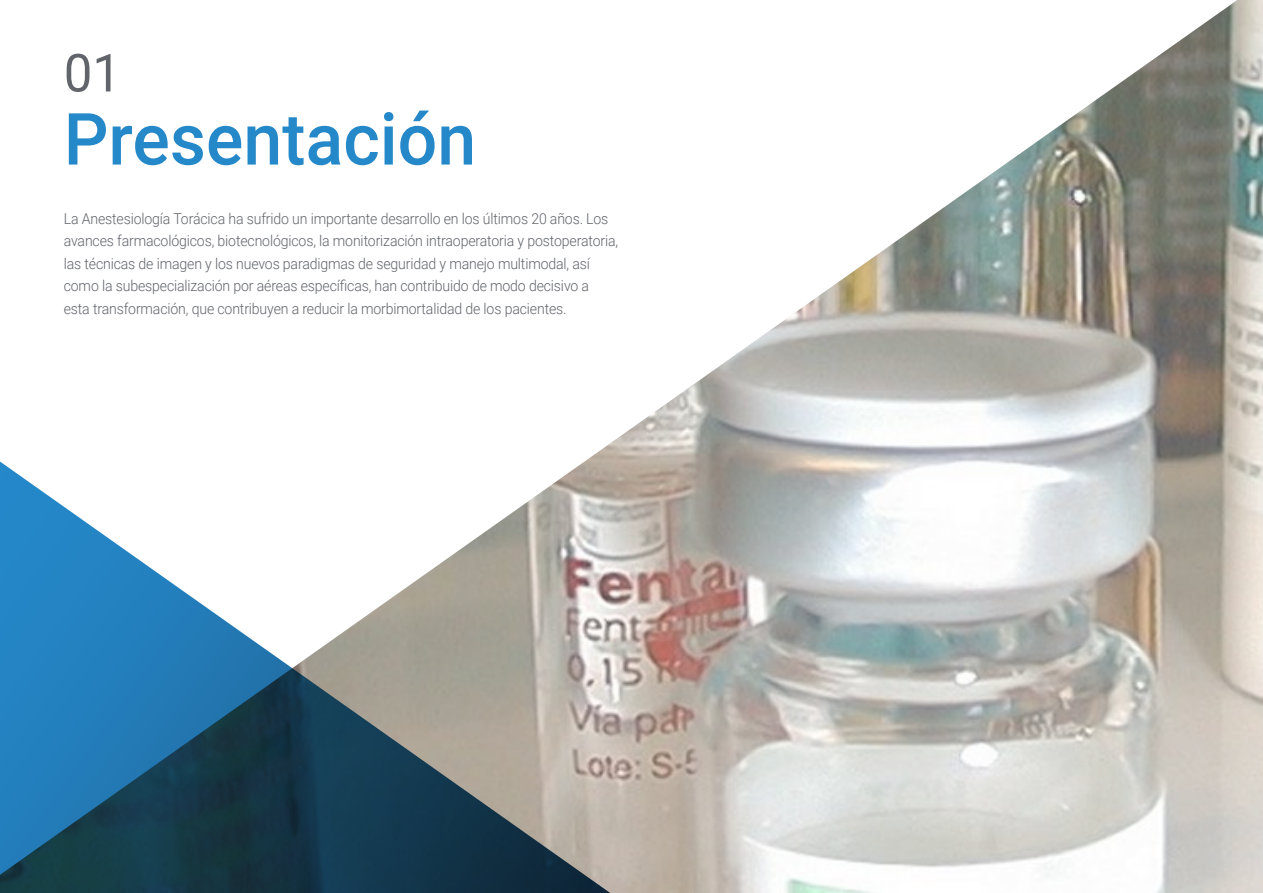
<style>
.page{position:relative;width:1263px;height:893px;background:#fff}
.page>*{position:absolute;margin:0;border:0;box-sizing:border-box;transform-origin:0 0}
.t1{font:500 72px "Roboto";color:#2488c9}
.t2{font:52.5px "Roboto";color:#61646a}
.t3{font:300 15px/22.5px "Roboto";letter-spacing:-.01em;color:#61646a;scale:.94 1}
</style>
<div class="page">
<img style="left:607px;top:0;width:656px;height:893px">
<svg style="left:0;top:446px;width:640px;height:447px"></svg>
<h2 class="t2" style="left:64px;top:36px;width:59px">01</h2>
<h1 class="t1" style="left:64px;top:89px;width:414px">Presentación</h1>
<p class="t3" style="left:64px;top:207px;width:591px">La Anestesiología Torácica ha sufrido un importante desarrollo en los últimos 20 años. Los avances farmacológicos, biotecnológicos, la monitorización intraoperatoria y postoperatoria, las técnicas de imagen y los nuevos paradigmas de seguridad y manejo multimodal, así como la subespecialización por aéreas específicas, han contribuido de modo decisivo a esta transformación, que contribuyen a reducir la morbimortalidad de los pacientes.</p>
</div>
